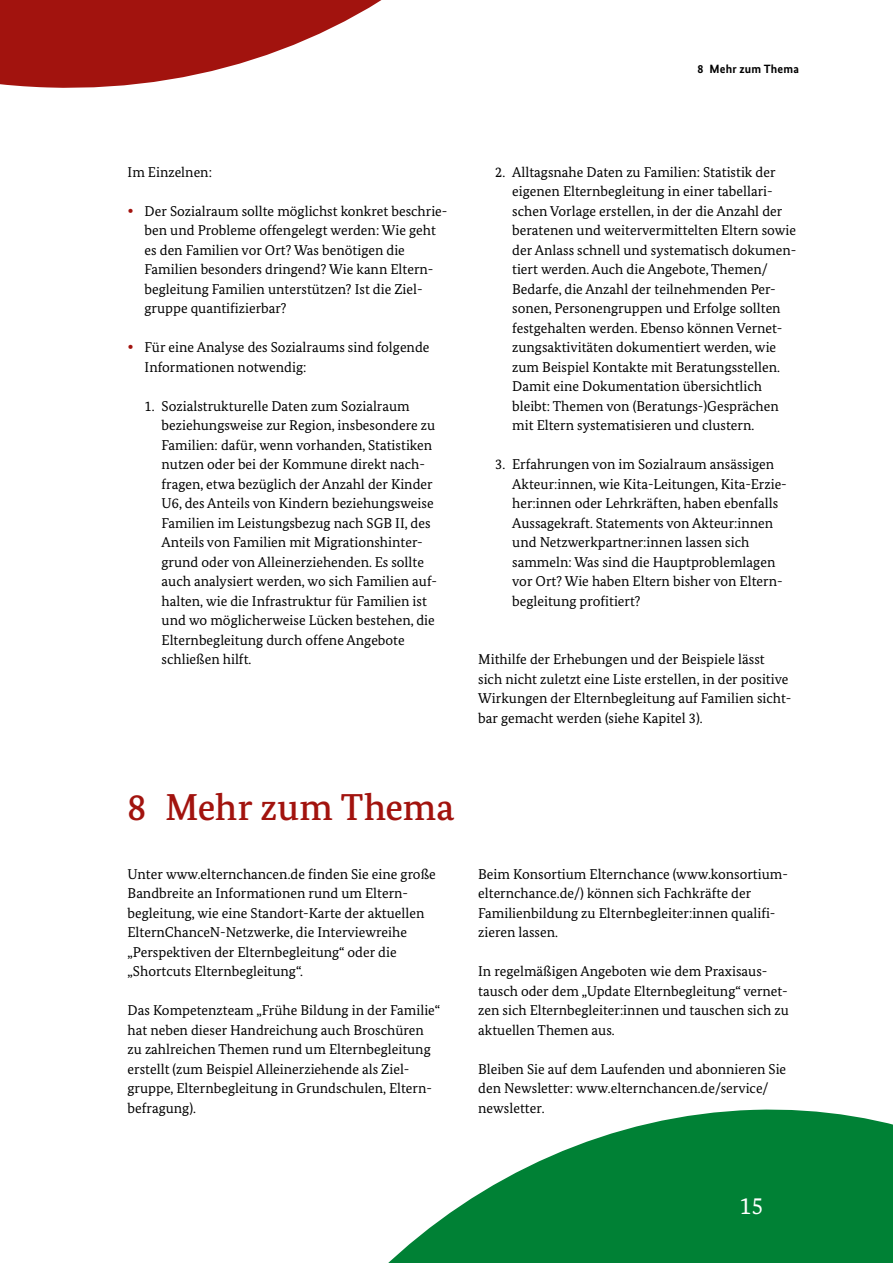
<style>
.page{position:relative;width:893px;height:1263px;background:#fff}
.page>*{position:absolute;margin:0;border:0;box-sizing:border-box;transform-origin:0 0}
.HL_HL1_Rot{font:500 37.5px "Bundes Serif";letter-spacing:.005em;color:#a2130e}
.t1{font:24px "Bundes Serif";color:#fff}
.IS_Bodycopy{font:14.25px/19.5px "Bundes Serif";color:#000}
.t2{font:700 12px "Bundes Sans";letter-spacing:.015em;color:#000}
.s1{color:#a2130e}
</style>
<div class="page">
<svg style="left:388px;top:1109px;width:505px;height:154px;fill:#008135"></svg>
<svg style="left:0;top:0;width:382px;height:88px;fill:#a2130e"></svg>
<p class="t2" style="left:697px;top:62px;width:103px">8 Mehr zum Thema</p>
<p class="IS_Bodycopy" style="left:128px;top:162px;width:86px">Im Einzelnen:</p>
<p class="IS_Bodycopy" style="left:145px;top:201px;width:304px;text-indent:-17px"><span class="s1">•</span> Der Sozialraum sollte möglichst konkret beschrie&shy;ben und Probleme offengelegt werden: Wie geht es den Familien vor Ort? Was benötigen die Familien besonders dringend? Wie kann Eltern&shy;begleitung Familien unterstützen? Ist die Ziel&shy;gruppe quantifizierbar?</p>
<p class="IS_Bodycopy" style="left:145px;top:337px;width:286px;text-indent:-17px"><span class="s1">•</span> Für eine Analyse des Sozialraums sind folgende<br>Informationen notwendig:</p>
<p class="IS_Bodycopy" style="left:162px;top:396px;width:277px;text-indent:-17px">1. Sozialstrukturelle Daten zum Sozialraum beziehungsweise zur Region, insbesondere zu Familien: dafür, wenn vorhanden, Statistiken nutzen oder bei der Kommune direkt nach&shy;fragen, etwa bezüglich der Anzahl der Kinder U6, des Anteils von Kindern beziehungsweise Familien im Leistungsbezug nach SGB II, des Anteils von Familien mit Migrationshinter&shy;grund oder von Alleinerziehenden. Es sollte auch analysiert werden, wo sich Familien auf&shy;halten, wie die Infrastruktur für Familien ist und wo möglicherweise Lücken bestehen, die Elternbegleitung durch offene Angebote schließen hilft.</p>
<p class="IS_Bodycopy" style="left:512px;top:162px;width:286px;text-indent:-17px">2. Alltagsnahe Daten zu Familien: Statistik der eigenen Elternbegleitung in einer tabellari&shy;schen Vorlage erstellen, in der die Anzahl der beratenen und weitervermittelten Eltern sowie der Anlass schnell und systematisch dokumen&shy;tiert werden. Auch die Angebote, Themen/ Bedarfe, die Anzahl der teilnehmenden Per&shy;sonen, Personengruppen und Erfolge sollten festgehalten werden. Ebenso können Vernet&shy;zungsaktivitäten dokumentiert werden, wie zum Beispiel Kontakte mit Beratungsstellen.<br>Damit eine Dokumentation übersichtlich bleibt: Themen von (Beratungs-)Gesprächen mit Eltern systematisieren und clustern.</p>
<p class="IS_Bodycopy" style="left:512px;top:454px;width:276px;text-indent:-17px">3. Erfahrungen von im Sozialraum ansässigen Akteur:innen, wie Kita-Leitungen, Kita-Erzie&shy;her:innen oder Lehrkräften, haben ebenfalls Aussagekraft. Statements von Akteur:innen und Netzwerkpartner:innen lassen sich sammeln: Was sind die Hauptproblemlagen vor Ort? Wie haben Eltern bisher von Eltern&shy;begleitung profitiert?</p>
<p class="IS_Bodycopy" style="left:478px;top:649px;width:315px">Mithilfe der Erhebungen und der Beispiele lässt sich nicht zuletzt eine Liste erstellen, in der positive Wirkungen der Elternbegleitung auf Familien sicht&shy;bar gemacht werden (siehe Kapitel 3).</p>
<h1 class="HL_HL1_Rot" style="left:128px;top:784px;width:328px">8 Mehr zum Thema</h1>
<p class="IS_Bodycopy" style="left:128px;top:864px;width:310px">Unter www.elternchancen.de finden Sie eine große Bandbreite an Informationen rund um Eltern&shy;begleitung, wie eine Standort-Karte der aktuellen ElternChanceN-Netzwerke, die Interviewreihe „Perspektiven der Elternbegleitung“ oder die „Shortcuts Elternbegleitung“.</p>
<p class="IS_Bodycopy" style="left:128px;top:1000px;width:314px">Das Kompetenzteam „Frühe Bildung in der Familie“ hat neben dieser Handreichung auch Broschüren zu zahlreichen Themen rund um Elternbegleitung erstellt (zum Beispiel Alleinerziehende als Ziel&shy;gruppe, Elternbegleitung in Grundschulen, Eltern&shy;befragung).</p>
<p class="IS_Bodycopy" style="left:478px;top:864px;width:309px">Beim Konsortium Elternchance (www.konsortium&shy;elternchance.de/) können sich Fachkräfte der Familienbildung zu Elternbegleiter:innen qualifi&shy;zieren lassen.</p>
<p class="IS_Bodycopy" style="left:478px;top:961px;width:312px">In regelmäßigen Angeboten wie dem Praxisaus&shy;tausch oder dem „Update Elternbegleitung“ vernet&shy;zen sich Elternbegleiter:innen und tauschen sich zu aktuellen Themen aus.</p>
<p class="IS_Bodycopy" style="left:478px;top:1059px;width:310px">Bleiben Sie auf dem Laufenden und abonnieren Sie den Newsletter: www.elternchancen.de/service/ newsletter.</p>
<h2 class="t1" style="left:739px;top:1191px;width:25px">15</h2>
</div>
